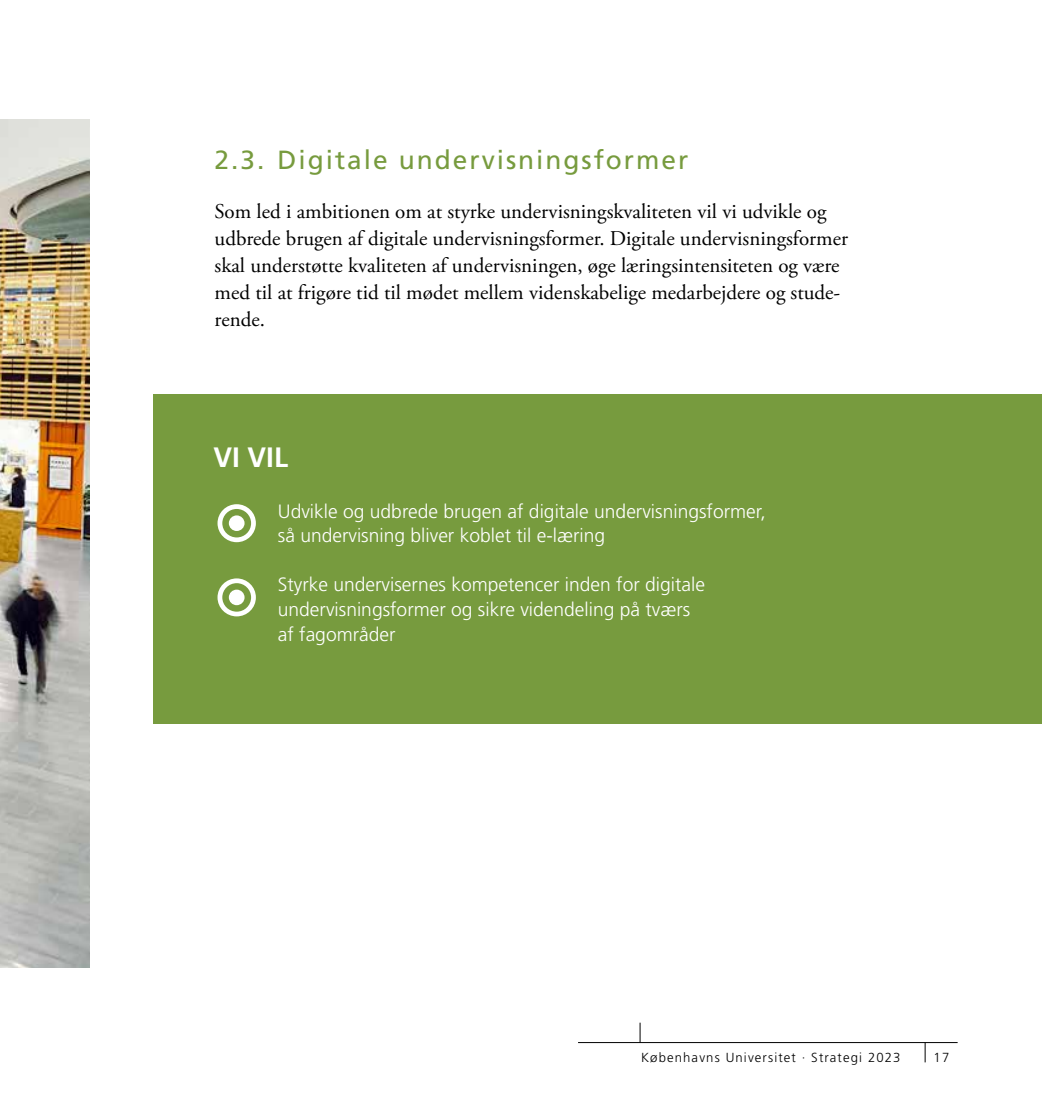
<style>
.page{position:relative;width:1042px;height:1117px;background:#fff}
.page>*{position:absolute;margin:0;border:0;box-sizing:border-box;transform-origin:0 0}
.t1{font:700 28px "Frutiger LT Std";color:#fff}
.t2{font:26.25px "Frutiger LT Std";letter-spacing:.075em;color:#779b3e}
.t3{font:21px/27.1px "Adobe Garamond Pro";color:#000}
.t4{font:300 19.25px/24.5px "Frutiger LT Std";color:#fff}
.t5{font:300 13.12px "Frutiger";letter-spacing:.085em;color:#000}
</style>
<div class="page">
<svg style="left:925px;top:1042px;width:1px;height:20px"></svg>
<svg style="left:640px;top:1022px;width:1px;height:19px"></svg>
<hr style="left:578px;top:1041px;width:379px;height:1px;background:#000">
<div style="left:154px;top:394px;width:888px;height:329px;background:#779b3e"></div>
<svg style="left:217px;top:504px;width:39px;height:38px"></svg>
<svg style="left:217px;top:578px;width:39px;height:39px"></svg>
<img style="left:0;top:119px;width:89px;height:847px">
<p class="t2" style="left:215px;top:144px;width:475px">2.3. Digitale undervisningsformer</p>
<p class="t3" style="left:215px;top:198px;width:635px">Som led i ambitionen om at styrke undervisningskvaliteten vil vi udvikle og udbrede brugen af digitale undervisningsformer. Digitale undervisningsformer skal understøtte kvaliteten af undervisningen, øge læringsintensiteten og være med til at frigøre tid til mødet mellem videnskabelige medarbejdere og stude&shy;rende.</p>
<h1 class="t1" style="left:213px;top:441px;width:76px">VI VIL</h1>
<p class="t4" style="left:278px;top:499px;width:489px">Udvikle og udbrede brugen af digitale undervisningsformer, så undervisning bliver koblet til e-læring</p>
<p class="t4" style="left:278px;top:572px;width:429px">Styrke undervisernes kompetencer inden for digitale undervisningsformer og sikre videndeling på tværs af fagområder</p>
<p class="t5" style="left:641px;top:1050px;width:261px">Københavns Universitet · Strategi 2023</p>
<p class="t5" style="left:933px;top:1050px;width:17px">17</p>
</div>
